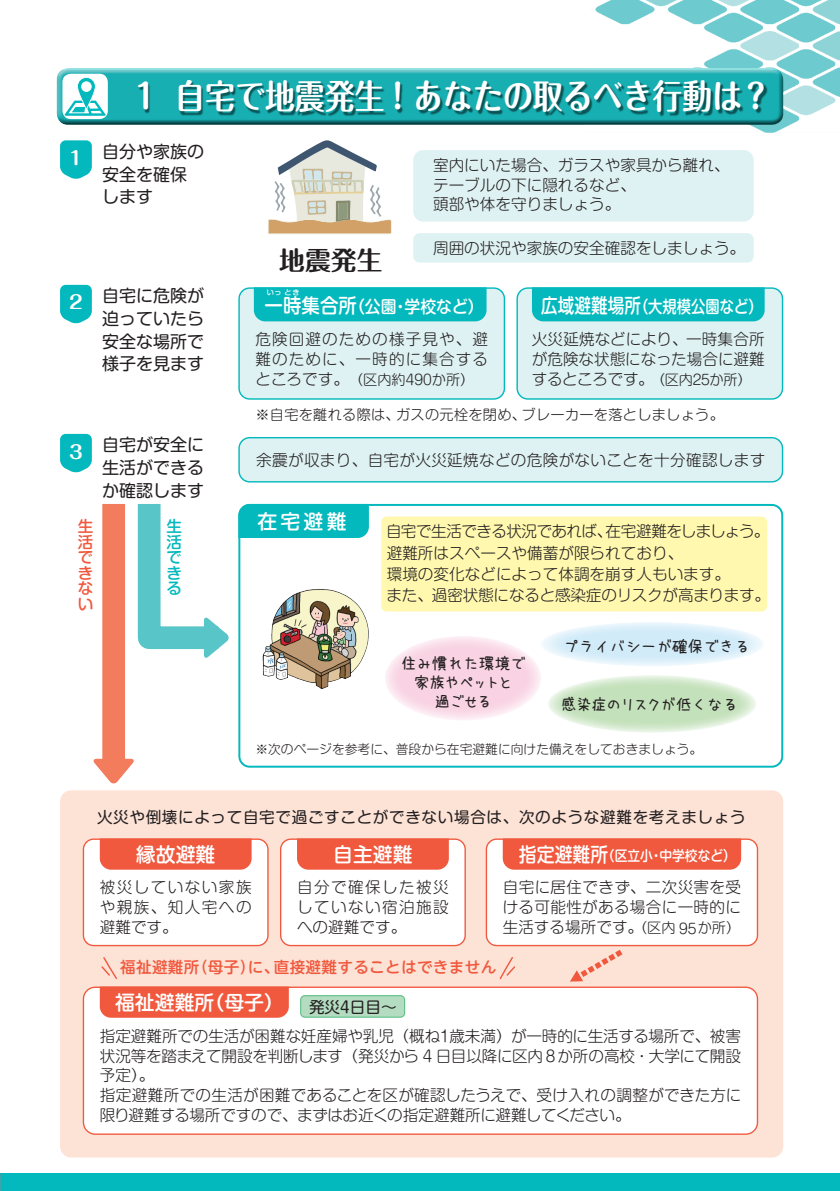
<style>
.page{position:relative;width:840px;height:1191px;background:#fff}
.page>*{position:absolute;margin:0;border:0;box-sizing:border-box;transform-origin:0 0}
.t1{font:700 34px "Maru Fo Pro";color:#fff;scale:.88 1}
.t2{font:700 25.8px "Maru Fo Pro";color:#231f20}
.t3{font:500 19.8px "Shin M Go Pro";color:#fff}
.t4{font:700 18.4px "Maru Fo Pro";color:#fff}
.t5{font:17px/22.6px "Shin M Go Pro";color:#231f20;text-align:justify}
.t6{font:500 17px "Shin M Go Pro";color:#fff;scale:.84 1}
.t7{font:500 17px "Shin M Go Pro";color:#fff;scale:.93 1}
.t8{font:300 15.6px/19.8px "Shin M Go Pro";color:#231f20;text-align:justify}
.t9{font:15.6px "Shin M Go Pro";letter-spacing:.04em;color:#231f20}
.t10{font:300 15.6px "Shin M Go Pro";letter-spacing:.02em;color:#231f20}
.t11{font:300 15.6px/19.8px "Shin M Go Pro";letter-spacing:.07em;color:#231f20}
.t12{font:500 15.6px "UD Shin M Go Pro";letter-spacing:.02em;color:#f0593e}
.t13{font:15.6px/18.8px "uzura font";letter-spacing:-.02em;color:#231f20;text-align:center}
.t14{font:15.6px "uzura font";color:#231f20}
.t15{font:15.6px "uzura font";letter-spacing:-.025em;color:#231f20}
.t16{font:500 15.6px/15.6px "Shin M Go Pro";color:#f0593e;text-align:justify}
.t17{font:500 15.6px/15.6px "Shin M Go Pro";color:#03b9bd;text-align:justify}
.t18{font:300 14.2px "Shin M Go Pro";letter-spacing:.02em;color:#231f20}
.t19{font:300 14.2px "Shin M Go Pro";color:#231f20}
.t20{font:500 14.2px "Shin M Go Pro";color:#fff;scale:.9 1}
.t21{font:300 12.8px "Shin M Go Pro";color:#231f20}
.t22{font:500 7px "Shin M Go Pro";color:#fff}
.s1{font-size:19.8px}
.s2{font-size:15.6px}
.s3{font-size:14.2px}
</style>
<div class="page">
<div style="left:0;top:1174px;width:839px;height:17px;background:#03b9bd"></div>
<img style="left:595px;top:0;width:244px;height:133px">
<svg style="left:62px;top:62px;width:723px;height:8px"></svg>
<svg style="left:56px;top:70px;width:732px;height:56px;background:#34a3a6"></svg>
<div style="left:62px;top:74px;width:46px;height:45px;background:#fff;border-radius:9px"></div>
<svg style="left:64px;top:77px;width:42px;height:39px"></svg>
<img style="left:131px;top:80px;width:644px;height:40px">
<div style="left:413px;top:150px;width:340px;height:72px;background:#dff2f3;border-radius:10px"></div>
<div style="left:413px;top:233px;width:340px;height:30px;background:#dff2f3;border-radius:7px"></div>
<div style="left:60px;top:790px;width:722px;height:367px;background:#fde2d6;border-radius:11px"></div>
<svg style="left:238px;top:660px;width:544px;height:107px"></svg>
<div style="left:83px;top:986px;width:674px;height:148px;background:#fff"></div>
<svg style="left:83px;top:838px;width:185px;height:108px;background:#fbd3cc"></svg>
<svg style="left:280px;top:838px;width:185px;height:108px;background:#fbd3cc"></svg>
<div style="left:100px;top:986px;width:189px;height:31px;background:#f0593e"></div>
<svg style="left:238px;top:287px;width:267px;height:113px;background:#a0e1e3"></svg>
<svg style="left:516px;top:287px;width:266px;height:113px;background:#a0e1e3"></svg>
<svg style="left:60px;top:285px;width:32px;height:38px"></svg>
<svg style="left:60px;top:140px;width:32px;height:39px"></svg>
<svg style="left:60px;top:434px;width:32px;height:38px"></svg>
<div style="left:102px;top:504px;width:23px;height:255px;background:#f37c5d"></div>
<svg style="left:93px;top:759px;width:41px;height:25px"></svg>
<svg style="left:137px;top:437px;width:645px;height:223px"></svg>
<svg style="left:268px;top:140px;width:123px;height:94px"></svg>
<svg style="left:300px;top:995px;width:105px;height:22px;background:#acd9bb"></svg>
<svg style="left:384px;top:636px;width:157px;height:84px;background:#f9d9e6"></svg>
<svg style="left:540px;top:622px;width:223px;height:44px;background:#d9eef9"></svg>
<svg style="left:547px;top:675px;width:209px;height:58px;background:#cde5c5"></svg>
<img style="left:261px;top:588px;width:107px;height:103px">
<svg style="left:485px;top:838px;width:272px;height:144px"></svg>
<svg style="left:101px;top:957px;width:16px;height:22px"></svg>
<p class="t4" style="left:69px;top:143px;width:15px">1</p>
<p class="t4" style="left:69px;top:288px;width:15px">2</p>
<p class="t4" style="left:69px;top:437px;width:15px">3</p>
<h1 class="t1" style="left:130px;top:69px;width:729px">１ 自宅で地震発生！あなたの取るべき行動は？</h1>
<p class="t5" style="left:102px;top:138px;width:104px;text-align:left">自分や家族の安全を確保します</p>
<p class="t5" style="left:102px;top:282px;width:104px">自宅に危険が迫っていたら安全な場所で様子を見ます</p>
<p class="t5" style="left:102px;top:431px;width:104px">自宅が安全に生活ができるか確認します</p>
<h2 class="t2" style="left:279px;top:239px;width:105px">地震発生</h2>
<p class="t8" style="left:433px;top:153px;width:298px;text-align:left">室内にいた場合、ガラスや家具から離れ、テーブルの下に隠れるなど、<br>頭部や体を守りましょう。</p>
<p class="t8" style="left:433px;top:236px;width:313px">周囲の状況や家族の安全確認をしましょう。</p>
<p class="t22" style="left:266px;top:286px;width:34px">いっとき</p>
<p class="t7" style="left:264px;top:293px;width:237px"><span class="s1">一時集合所</span>（公園・学校など）</p>
<p class="t11" style="left:255px;top:327px;width:234px">危険回避のための様子見や、避難のために、一時的に集合する</p>
<p class="t19" style="left:255px;top:368px;width:220px"><span class="s2">ところです。</span>（区内約490か所）</p>
<p class="t6" style="left:540px;top:293px;width:265px"><span class="s1">広域避難場所</span>（大規模公園など）</p>
<p class="t8" style="left:531px;top:327px;width:234px">火災延焼などにより、一時集合所が危険な状態になった場合に避難するところです。<span class="s3">（区内25か所）</span></p>
<p class="t18" style="left:255px;top:403px;width:469px">※自宅を離れる際は、ガスの元栓を閉め、ブレーカーを落としましょう。</p>
<p class="t10" style="left:256px;top:447px;width:510px">余震が収まり、自宅が火災延焼などの危険がないことを十分確認します</p>
<p class="t16" style="left:78px;top:516px;width:17px">生活できない</p>
<p class="t17" style="left:166px;top:516px;width:17px">生活できる</p>
<p class="t3" style="left:257px;top:505px;width:90px">在宅避難</p>
<p class="t8" style="left:386px;top:519px;width:385px;line-height:21.2px;text-align:left">自宅で生活できる状況であれば、在宅避難をしましょう。避難所はスペースや備蓄が限られており、<br>環境の変化などによって体調を崩す人もいます。<br>また、過密状態になると感染症のリスクが高まります。</p>
<p class="t13" style="left:401px;top:654px;width:126px">住み慣れた環境で家族やペットと<br>過ごせる</p>
<p class="t14" style="left:562px;top:638px;width:189px">プライバシーが確保できる</p>
<p class="t15" style="left:560px;top:696px;width:179px">感染症のリスクが低くなる</p>
<p class="t21" style="left:255px;top:738px;width:448px">※次のページを参考に、普段から在宅避難に向けた備えをしておきましょう。</p>
<p class="t9" style="left:97px;top:804px;width:649px">火災や倒壊によって自宅で過ごすことができない場合は、次のような避難を考えましょう</p>
<p class="t3" style="left:136px;top:838px;width:81px">縁故避難</p>
<p class="t3" style="left:333px;top:838px;width:81px">自主避難</p>
<p class="t20" style="left:518px;top:844px;width:242px"><span class="s1">指定避難所</span>（区立小・中学校など）</p>
<p class="t8" style="left:100px;top:875px;width:153px">被災していない家族や親族、知人宅への避難です。</p>
<p class="t8" style="left:297px;top:875px;width:153px">自分で確保した被災していない宿泊施設への避難です。</p>
<p class="t8" style="left:502px;top:875px;width:240px">自宅に居住できず、二次災害を受ける可能性がある場合に一時的に生活する場所です。<span class="s3">（区内 95か所）</span></p>
<p class="t12" style="left:120px;top:954px;width:377px">福祉避難所（母子）に、直接避難することはできません</p>
<p class="t3" style="left:115px;top:987px;width:170px">福祉避難所（母子）</p>
<p class="t9" style="left:309px;top:994px;width:89px">発災4日目～</p>
<p class="t8" style="left:100px;top:1024px;width:643px;text-align:left">指定避難所での生活が困難な妊産婦や乳児（概ね１歳未満）が一時的に生活する場所で、被害状況等を踏まえて開設を判断します（発災から 4 日目以降に区内８か所の高校・大学にて開設予定）。<br>指定避難所での生活が困難であることを区が確認したうえで、受け入れの調整ができた方に限り避難する場所ですので、まずはお近くの指定避難所に避難してください。</p>
</div>
